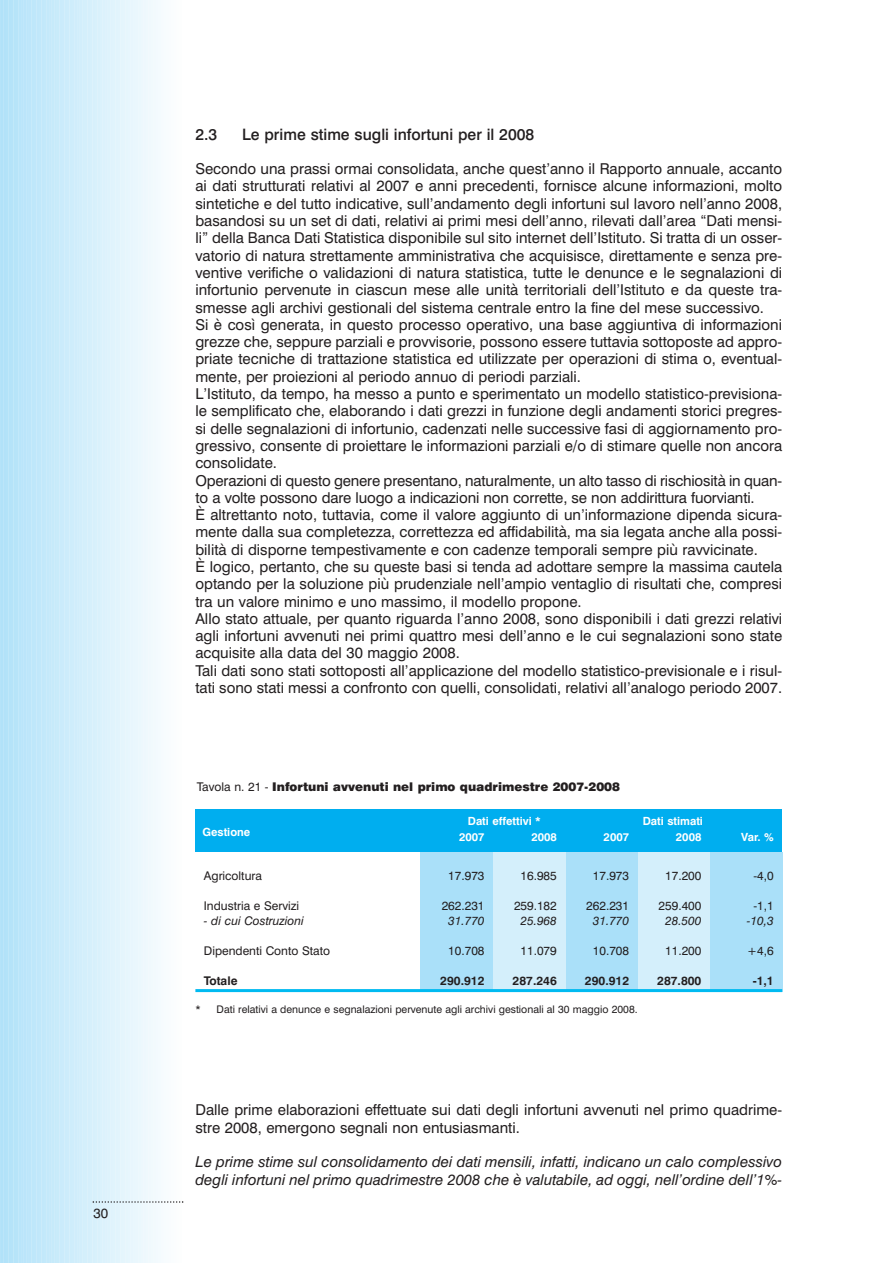
<style>
.page{position:relative;width:893px;height:1263px;background:#fff}
.page>*{position:absolute;margin:0;border:0;box-sizing:border-box;transform-origin:0 0}
.t1{font:500 15.75px "Swiss 721 BT";color:#231f20}
.t2{font:15px/17.2px "Swiss 721 BT";color:#231f20}
.t3{font:italic 15px/17.2px "Swiss 721 BT";color:#231f20}
.t4{font:13.5px "Swiss 721 BT";color:#231f20}
.t5{font:12px "Swiss 721 BT";color:#231f20}
.t6{font:900 12px "Swiss 721 BT";color:#231f20}
.t7{font:italic 12px "Swiss 721 BT";color:#231f20}
.t8{font:700 12px "Swiss 721 BT";color:#231f20}
.t9{font:700 11.25px "Swiss 721 BT";color:#fff}
.t10{font:10.5px "Swiss 721 BT";color:#231f20}
.s1{font-weight:400}
</style>
<div class="page">
<div style="left:0;top:1px;width:6px;height:1262px;background:#b1e2f9"></div>
<div style="left:6px;top:1px;width:7px;height:1262px;background:#b4e3f9"></div>
<div style="left:11px;top:1px;width:7px;height:1262px;background:#b6e4f9"></div>
<div style="left:16px;top:1px;width:7px;height:1262px;background:#b9e5fa"></div>
<div style="left:22px;top:1px;width:6px;height:1262px;background:#bbe5fa"></div>
<div style="left:27px;top:1px;width:7px;height:1262px;background:#bde6fa"></div>
<div style="left:34px;top:1px;width:7px;height:1262px;background:#c0e7fa"></div>
<div style="left:39px;top:1px;width:7px;height:1262px;background:#c2e8fa"></div>
<div style="left:44px;top:1px;width:7px;height:1262px;background:#c4e9fa"></div>
<div style="left:50px;top:1px;width:6px;height:1262px;background:#c6eafa"></div>
<div style="left:55px;top:1px;width:7px;height:1262px;background:#c8ebfa"></div>
<div style="left:62px;top:1px;width:7px;height:1262px;background:#ccecfb"></div>
<div style="left:67px;top:1px;width:7px;height:1262px;background:#ceedfb"></div>
<div style="left:72px;top:1px;width:7px;height:1262px;background:#d0edfb"></div>
<div style="left:78px;top:1px;width:7px;height:1262px;background:#d2eefb"></div>
<div style="left:85px;top:1px;width:7px;height:1262px;background:#d5effb"></div>
<div style="left:90px;top:1px;width:7px;height:1262px;background:#d7f0fb"></div>
<div style="left:95px;top:1px;width:7px;height:1262px;background:#d9f1fb"></div>
<div style="left:100px;top:1px;width:7px;height:1262px;background:#dcf2fc"></div>
<div style="left:106px;top:1px;width:7px;height:1262px;background:#def3fc"></div>
<div style="left:113px;top:1px;width:7px;height:1262px;background:#e1f4fc"></div>
<div style="left:118px;top:1px;width:7px;height:1262px;background:#e4f5fc"></div>
<div style="left:123px;top:1px;width:7px;height:1262px;background:#e6f6fc"></div>
<div style="left:128px;top:1px;width:7px;height:1262px;background:#e8f6fd"></div>
<div style="left:134px;top:1px;width:7px;height:1262px;background:#eaf7fd"></div>
<div style="left:141px;top:1px;width:7px;height:1262px;background:#eef8fd"></div>
<div style="left:146px;top:1px;width:7px;height:1262px;background:#f0f9fd"></div>
<div style="left:151px;top:1px;width:7px;height:1262px;background:#f2fafd"></div>
<div style="left:156px;top:1px;width:7px;height:1262px;background:#f4fbfe"></div>
<div style="left:162px;top:1px;width:7px;height:1262px;background:#f7fcfe"></div>
<div style="left:169px;top:1px;width:7px;height:1262px;background:#fafdfe"></div>
<svg style="left:93px;top:1201px;width:90px;height:2px"></svg>
<div style="left:195px;top:809px;width:587px;height:43px;background:#00aeef"></div>
<div style="left:710px;top:852px;width:72px;height:139px;background:#aae0f9"></div>
<div style="left:638px;top:852px;width:72px;height:139px;background:#d4effb"></div>
<div style="left:565px;top:852px;width:73px;height:139px;background:#aae0f9"></div>
<div style="left:493px;top:852px;width:72px;height:139px;background:#d4effb"></div>
<div style="left:421px;top:852px;width:72px;height:139px;background:#aae0f9"></div>
<hr style="left:195px;top:989px;width:587px;height:3px;background:#00baf1">
<p class="t4" style="left:93px;top:1206px;width:16px">30</p>
<p class="t1" style="left:195px;top:126px;width:23px">2.3</p>
<p class="t1" style="left:242px;top:126px;width:294px">Le prime stime sugli infortuni per il 2008</p>
<p class="t2" style="left:195px;top:161px;width:588px">Secondo una prassi ormai consolidata, anche quest’anno il Rapporto annuale, accanto ai dati strutturati relativi al 2007 e anni precedenti, fornisce alcune informazioni, molto sintetiche e del tutto indicative, sull’andamento degli infortuni sul lavoro nell’anno 2008, basandosi su un set di dati, relativi ai primi mesi dell’anno, rilevati dall’area “Dati mensi&shy;li” della Banca Dati Statistica disponibile sul sito internet dell’Istituto. Si tratta di un osser&shy;vatorio di natura strettamente amministrativa che acquisisce, direttamente e senza pre&shy;ventive verifiche o validazioni di natura statistica, tutte le denunce e le segnalazioni di infortunio pervenute in ciascun mese alle unità territoriali dell’Istituto e da queste tra&shy;smesse agli archivi gestionali del sistema centrale entro la fine del mese successivo.<br>Si è così generata, in questo processo operativo, una base aggiuntiva di informazioni grezze che, seppure parziali e provvisorie, possono essere tuttavia sottoposte ad appro&shy;priate tecniche di trattazione statistica ed utilizzate per operazioni di stima o, eventual&shy;mente, per proiezioni al periodo annuo di periodi parziali.<br>L’Istituto, da tempo, ha messo a punto e sperimentato un modello statistico-previsiona&shy;le semplificato che, elaborando i dati grezzi in funzione degli andamenti storici pregres&shy;si delle segnalazioni di infortunio, cadenzati nelle successive fasi di aggiornamento pro&shy;gressivo, consente di proiettare le informazioni parziali e/o di stimare quelle non ancora consolidate.<br>Operazioni di questo genere presentano, naturalmente, un alto tasso di rischiosità in quan&shy;to a volte possono dare luogo a indicazioni non corrette, se non addirittura fuorvianti.<br>È altrettanto noto, tuttavia, come il valore aggiunto di un’informazione dipenda sicura&shy;mente dalla sua completezza, correttezza ed affidabilità, ma sia legata anche alla possi&shy;bilità di disporne tempestivamente e con cadenze temporali sempre più ravvicinate.<br>È logico, pertanto, che su queste basi si tenda ad adottare sempre la massima cautela optando per la soluzione più prudenziale nell’ampio ventaglio di risultati che, compresi tra un valore minimo e uno massimo, il modello propone.<br>Allo stato attuale, per quanto riguarda l’anno 2008, sono disponibili i dati grezzi relativi agli infortuni avvenuti nei primi quattro mesi dell’anno e le cui segnalazioni sono state acquisite alla data del 30 maggio 2008.<br>Tali dati sono stati sottoposti all’applicazione del modello statistico-previsionale e i risul&shy;tati sono stati messi a confronto con quelli, consolidati, relativi all’analogo periodo 2007.</p>
<p class="t6" style="left:197px;top:780px;width:425px"><span class="s1">Tavola n. 21 -</span> Infortuni avvenuti nel primo quadrimestre 2007-2008</p>
<p class="t9" style="left:202px;top:826px;width:49px">Gestione</p>
<p class="t9" style="left:468px;top:815px;width:75px">Dati effettivi *</p>
<p class="t9" style="left:643px;top:815px;width:62px">Dati stimati</p>
<p class="t9" style="left:459px;top:831px;width:27px">2007</p>
<p class="t9" style="left:531px;top:831px;width:27px">2008</p>
<p class="t9" style="left:604px;top:831px;width:27px">2007</p>
<p class="t9" style="left:676px;top:831px;width:27px">2008</p>
<p class="t9" style="left:741px;top:831px;width:34px">Var. %</p>
<p class="t5" style="left:204px;top:870px;width:60px">Agricoltura</p>
<p class="t5" style="left:448px;top:870px;width:38px">17.973</p>
<p class="t5" style="left:521px;top:870px;width:38px">16.985</p>
<p class="t5" style="left:593px;top:870px;width:38px">17.973</p>
<p class="t5" style="left:665px;top:870px;width:38px">17.200</p>
<p class="t5" style="left:753px;top:870px;width:22px">-4,0</p>
<p class="t5" style="left:204px;top:900px;width:97px">Industria e Servizi</p>
<p class="t5" style="left:442px;top:900px;width:44px">262.231</p>
<p class="t5" style="left:514px;top:900px;width:44px">259.182</p>
<p class="t5" style="left:586px;top:900px;width:44px">262.231</p>
<p class="t5" style="left:659px;top:900px;width:44px">259.400</p>
<p class="t5" style="left:753px;top:900px;width:22px">-1,1</p>
<p class="t7" style="left:204px;top:915px;width:101px">- di cui Costruzioni</p>
<p class="t7" style="left:448px;top:915px;width:38px">31.770</p>
<p class="t7" style="left:521px;top:915px;width:38px">25.968</p>
<p class="t7" style="left:593px;top:915px;width:38px">31.770</p>
<p class="t7" style="left:665px;top:915px;width:38px">28.500</p>
<p class="t7" style="left:747px;top:915px;width:28px">-10,3</p>
<p class="t5" style="left:204px;top:945px;width:128px">Dipendenti Conto Stato</p>
<p class="t5" style="left:448px;top:945px;width:38px">10.708</p>
<p class="t5" style="left:521px;top:945px;width:38px">11.079</p>
<p class="t5" style="left:593px;top:945px;width:38px">10.708</p>
<p class="t5" style="left:665px;top:945px;width:38px">11.200</p>
<p class="t5" style="left:747px;top:945px;width:28px">+4,6</p>
<p class="t8" style="left:204px;top:975px;width:35px">Totale</p>
<p class="t8" style="left:440px;top:975px;width:46px">290.912</p>
<p class="t8" style="left:513px;top:975px;width:46px">287.246</p>
<p class="t8" style="left:585px;top:975px;width:46px">290.912</p>
<p class="t8" style="left:657px;top:975px;width:46px">287.800</p>
<p class="t8" style="left:753px;top:975px;width:23px">-1,1</p>
<p class="t10" style="left:195px;top:1004px;width:444px">* Dati relativi a denunce e segnalazioni pervenute agli archivi gestionali al 30 maggio 2008.</p>
<p class="t2" style="left:195px;top:1102px;width:588px">Dalle prime elaborazioni effettuate sui dati degli infortuni avvenuti nel primo quadrime&shy;stre 2008, emergono segnali non entusiasmanti.</p>
<p class="t3" style="left:195px;top:1154px;width:588px">Le prime stime sul consolidamento dei dati mensili, infatti, indicano un calo complessivo degli infortuni nel primo quadrimestre 2008 che è valutabile, ad oggi, nell’ordine dell’1%-</p>
</div>
